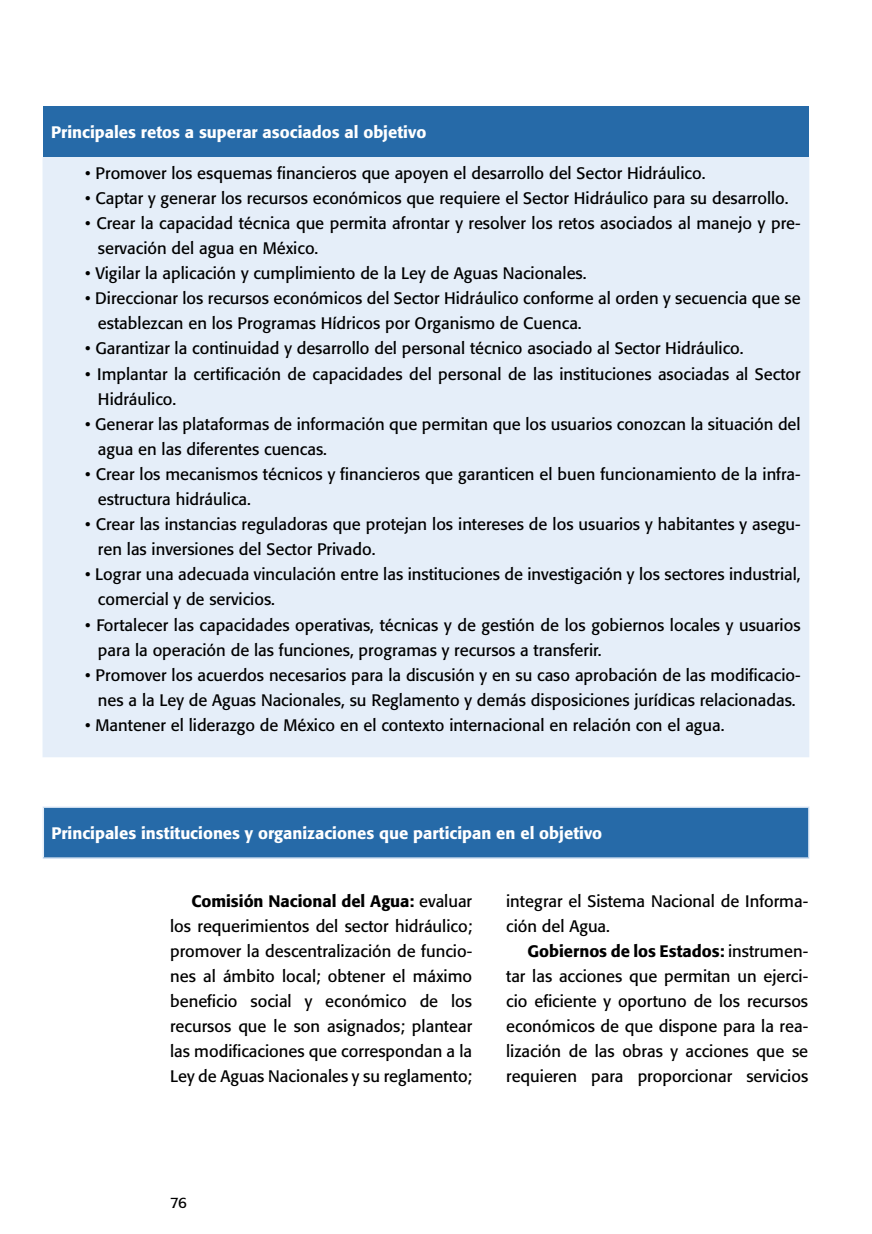
<style>
.page{position:relative;width:872px;height:1234px;background:#fff}
.page>*{position:absolute;margin:0;border:0;box-sizing:border-box;transform-origin:0 0}
.t1{font:16.5px/25px "Formata";color:#000}
.t2{font:500 16.5px "Formata";color:#fff}
.t3{font:15px "Formata";color:#000}
.s1{font-weight:500}
</style>
<div class="page">
<div style="left:43px;top:106px;width:765px;height:51px;background:#266aa8"></div>
<div style="left:43px;top:157px;width:765px;height:599px;background:#e5eef9"></div>
<hr style="left:808px;top:157px;width:1px;height:599px;background:#e5eef9">
<hr style="left:43px;top:756px;width:766px;height:1px;background:#e5eef9">
<div style="left:43px;top:806px;width:766px;height:52px;background:#266aa8"></div>
<hr style="left:43px;top:806px;width:766px;height:1px;background:#e5eef9">
<hr style="left:43px;top:807px;width:1px;height:50px;background:#e5eef9">
<hr style="left:808px;top:807px;width:1px;height:50px;background:#e5eef9">
<hr style="left:43px;top:857px;width:766px;height:1px;background:#e5eef9">
<p class="t2" style="left:51px;top:122px;width:376px">Principales retos a superar asociados al objetivo</p>
<p class="t1" style="left:85px;top:160px;width:622px">• Promover los esquemas financieros que apoyen el desarrollo del Sector Hidráulico.</p>
<p class="t1" style="left:85px;top:185px;width:705px">• Captar y generar los recursos económicos que requiere el Sector Hidráulico para su desarrollo.</p>
<p class="t1" style="left:98px;top:210px;width:704px;text-indent:-13px">• Crear la capacidad técnica que permita afrontar y resolver los retos asociados al manejo y pre&shy;servación del agua en México.</p>
<p class="t1" style="left:85px;top:261px;width:503px">• Vigilar la aplicación y cumplimiento de la Ley de Aguas Nacionales.</p>
<p class="t1" style="left:98px;top:286px;width:704px;text-indent:-13px">• Direccionar los recursos económicos del Sector Hidráulico conforme al orden y secuencia que se establezcan en los Programas Hídricos por Organismo de Cuenca.</p>
<p class="t1" style="left:85px;top:336px;width:660px">• Garantizar la continuidad y desarrollo del personal técnico asociado al Sector Hidráulico.</p>
<p class="t1" style="left:98px;top:361px;width:704px;text-indent:-13px">• Implantar la certificación de capacidades del personal de las instituciones asociadas al Sector<br>Hidráulico.</p>
<p class="t1" style="left:98px;top:411px;width:704px;text-indent:-13px">• Generar las plataformas de información que permitan que los usuarios conozcan la situación del agua en las diferentes cuencas.</p>
<p class="t1" style="left:98px;top:461px;width:704px;text-indent:-13px">• Crear los mecanismos técnicos y financieros que garanticen el buen funcionamiento de la infra&shy;estructura hidráulica.</p>
<p class="t1" style="left:98px;top:511px;width:704px;text-indent:-13px">• Crear las instancias reguladoras que protejan los intereses de los usuarios y habitantes y asegu&shy;ren las inversiones del Sector Privado.</p>
<p class="t1" style="left:98px;top:561px;width:704px;text-indent:-13px">• Lograr una adecuada vinculación entre las instituciones de investigación y los sectores industrial, comercial y de servicios.</p>
<p class="t1" style="left:98px;top:612px;width:704px;text-indent:-13px">• Fortalecer las capacidades operativas, técnicas y de gestión de los gobiernos locales y usuarios para la operación de las funciones, programas y recursos a transferir.</p>
<p class="t1" style="left:85px;top:662px;width:717px;text-align:center">• Promover los acuerdos necesarios para la discusión y en su caso aprobación de las modificacio&shy;nes a la Ley de Aguas Nacionales, su Reglamento y demás disposiciones jurídicas relacionadas.</p>
<p class="t1" style="left:85px;top:712px;width:641px">• Mantener el liderazgo de México en el contexto internacional en relación con el agua.</p>
<p class="t2" style="left:51px;top:823px;width:552px">Principales instituciones y organizaciones que participan en el objetivo</p>
<p class="t1" style="left:170px;top:888px;width:303px;text-align:justify;text-indent:21px"><span class="s1">Comisión Nacional del Agua:</span> evaluar los requerimientos del sector hidráulico; promover la descentralización de funcio&shy;nes al ámbito local; obtener el máximo beneficio social y económico de los recursos que le son asignados; plantear las modificaciones que correspondan a la Ley de Aguas Nacionales y su reglamento;</p>
<p class="t1" style="left:506px;top:888px;width:303px">integrar el Sistema Nacional de Informa&shy;ción del Agua.</p>
<p class="t1" style="left:506px;top:938px;width:303px;text-align:justify;text-indent:21px"><span class="s1">Gobiernos de los Estados:</span> instrumen&shy;tar las acciones que permitan un ejerci&shy;cio eficiente y oportuno de los recursos económicos de que dispone para la rea&shy;lización de las obras y acciones que se requieren para proporcionar servicios</p>
<p class="t3" style="left:170px;top:1193px;width:18px">76</p>
</div>
